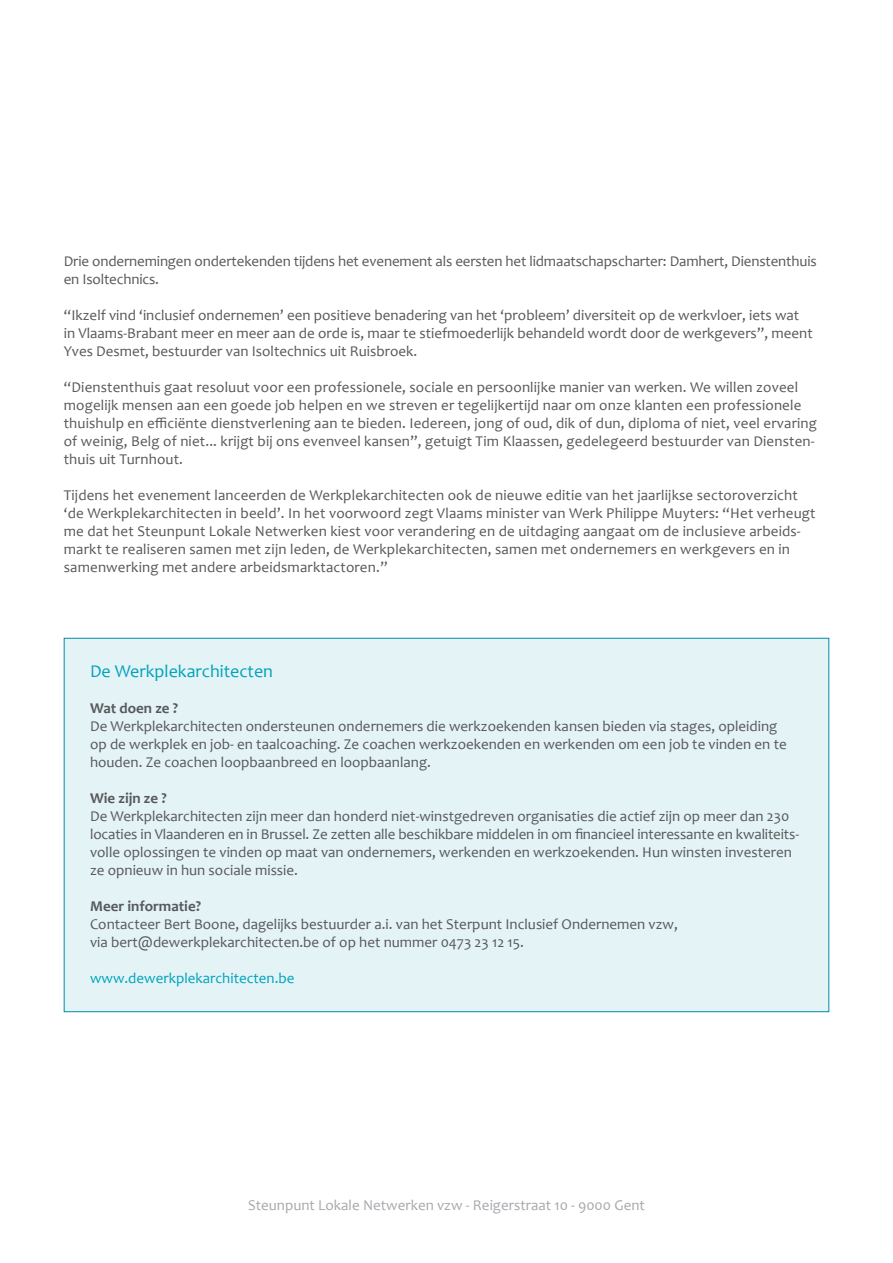
<style>
.page{position:relative;width:893px;height:1263px;background:#fff}
.page>*{position:absolute;margin:0;border:0;box-sizing:border-box;transform-origin:0 0}
.Titel{font:18px "Candara";color:#00a3bc}
.Body{font:15px/18px "Candara";color:#57585a}
.t1{font:15px "Candara";color:#a8a9ad}
.Body-2{font:700 15px "Candara";color:#57585a}
.Body-3{font:15px "Candara";color:#00a3bc}
</style>
<div class="page">
<div style="left:64px;top:638px;width:765px;height:374px;background:#e4f3f6"></div>
<p class="Body" style="left:64px;top:252px;width:754px">Drie ondernemingen ondertekenden tijdens het evenement als eersten het lidmaatschapscharter: Damhert, Dienstenthuis en Isoltechnics.</p>
<p class="Body" style="left:64px;top:306px;width:750px">“Ikzelf vind ‘inclusief ondernemen’ een positieve benadering van het ‘probleem’ diversiteit op de werkvloer, iets wat in Vlaams-Brabant meer en meer aan de orde is, maar te stiefmoederlijk behandeld wordt door de werkgevers”, meent<br>Yves Desmet, bestuurder van Isoltechnics uit Ruisbroek.</p>
<p class="Body" style="left:64px;top:378px;width:755px">“Dienstenthuis gaat resoluut voor een professionele, sociale en persoonlijke manier van werken. We willen zoveel mogelijk mensen aan een goede job helpen en we streven er tegelijkertijd naar om onze klanten een professionele thuishulp en efficiënte dienstverlening aan te bieden. Iedereen, jong of oud, dik of dun, diploma of niet, veel ervaring of weinig, Belg of niet... krijgt bij ons evenveel kansen”, getuigt Tim Klaassen, gedelegeerd bestuurder van Diensten&shy;thuis uit Turnhout.</p>
<p class="Body" style="left:64px;top:486px;width:753px">Tijdens het evenement lanceerden de Werkplekarchitecten ook de nieuwe editie van het jaarlijkse sectoroverzicht ‘de Werkplekarchitecten in beeld’. In het voorwoord zegt Vlaams minister van Werk Philippe Muyters: “Het verheugt me dat het Steunpunt Lokale Netwerken kiest voor verandering en de uitdaging aangaat om de inclusieve arbeids&shy;markt te realiseren samen met zijn leden, de Werkplekarchitecten, samen met ondernemers en werkgevers en in samenwerking met andere arbeidsmarktactoren.”</p>
<p class="Titel" style="left:90px;top:660px;width:184px">De Werkplekarchitecten</p>
<p class="Body-2" style="left:90px;top:699px;width:90px">Wat doen ze ?</p>
<p class="Body" style="left:90px;top:717px;width:698px">De Werkplekarchitecten ondersteunen ondernemers die werkzoekenden kansen bieden via stages, opleiding op de werkplek en job- en taalcoaching. Ze coachen werkzoekenden en werkenden om een job te vinden en te houden. Ze coachen loopbaanbreed en loopbaanlang.</p>
<p class="Body-2" style="left:90px;top:789px;width:78px">Wie zijn ze ?</p>
<p class="Body" style="left:90px;top:807px;width:711px">De Werkplekarchitecten zijn meer dan honderd niet-winstgedreven organisaties die actief zijn op meer dan 230 locaties in Vlaanderen en in Brussel. Ze zetten alle beschikbare middelen in om financieel interessante en kwaliteits&shy;volle oplossingen te vinden op maat van ondernemers, werkenden en werkzoekenden. Hun winsten investeren ze opnieuw in hun sociale missie.</p>
<p class="Body-2" style="left:90px;top:897px;width:112px">Meer informatie?</p>
<p class="Body" style="left:90px;top:915px;width:589px">Contacteer Bert Boone, dagelijks bestuurder a.i. van het Sterpunt Inclusief Ondernemen vzw, via bert@dewerkplekarchitecten.be of op het nummer 0473 23 12 15.</p>
<p class="Body-3" style="left:90px;top:969px;width:206px">www.dewerkplekarchitecten.be</p>
<p class="t1" style="left:248px;top:1196px;width:398px">Steunpunt Lokale Netwerken vzw - Reigerstraat 10 - 9000 Gent</p>
</div>
